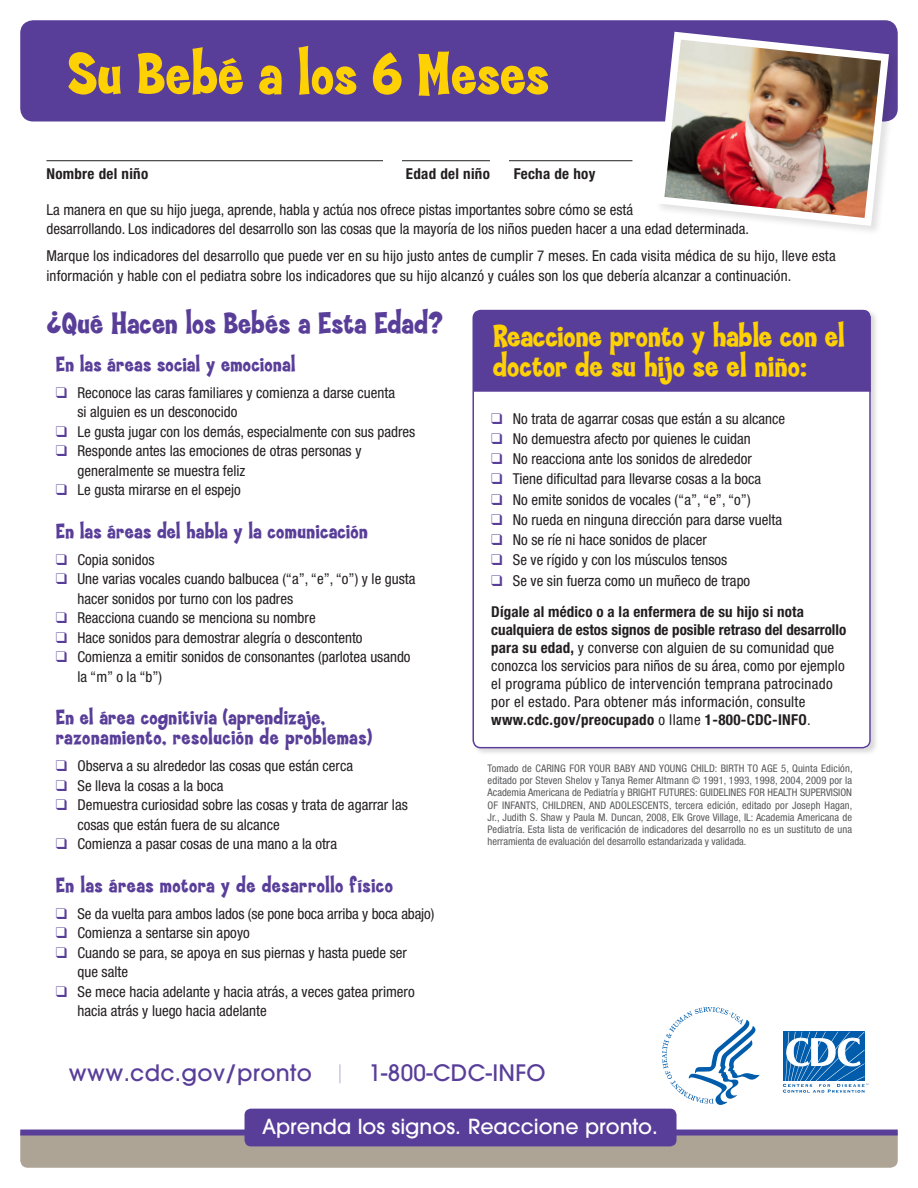
<style>
.page{position:relative;width:918px;height:1188px;background:#fff}
.page>*{position:absolute;margin:0;border:0;box-sizing:border-box;transform-origin:0 0}
.t1{font:800 61.5px "Coop";color:#fed105}
.t2{font:800 32.25px/30px "Coop";color:#fed105}
.t3{font:800 31.5px "Coop";color:#593e99}
.t4{font:500 22.5px "Avant Garde";letter-spacing:.015em;color:#593e99}
.t5{font:800 21.75px/20px "Coop";letter-spacing:.015em;color:#593e99}
.t6{font:500 20.7px "Avant Garde";color:#fff}
.t7{font:condensed 15px/19.5px "Helvetica Neue";color:#231f20}
.t8{font:condensed 15px/18px "Helvetica Neue";letter-spacing:.02em;color:#231f20}
.t9{font:700 condensed 15px/31.5px "Helvetica Neue";letter-spacing:.01em;color:#231f20}
.t10{font:condensed 10.5px/12.1px "Helvetica Neue";color:#57585a;text-align:justify}
.s1{color:#593e99}
.s2{font-weight:400}
.s3{font-weight:700}
.s4{font-weight:200;color:#9c8dc3}
</style>
<div class="page">
<div style="left:20px;top:20px;width:878px;height:102px;background:#593e99;border-radius:13px"></div>
<hr style="left:46px;top:160px;width:586px;height:1px;background:#231f20">
<div style="left:383px;top:155px;width:19px;height:13px;background:#fff"></div>
<div style="left:490px;top:155px;width:19px;height:12px;background:#fff"></div>
<div style="left:655px;top:30px;width:244px;height:206px;background:#231f20;opacity:.13"></div>
<svg style="left:656px;top:32px;width:233px;height:194px"></svg>
<img style="left:664px;top:40px;width:217px;height:178px">
<div style="left:472px;top:308px;width:406px;height:448px;background:#231f20;opacity:.17"></div>
<div style="left:473px;top:310px;width:398px;height:438px;background:#fff;border-radius:8px"></div>
<div style="left:473px;top:310px;width:398px;height:82px;background:#593e99"></div>
<div style="left:473px;top:310px;width:398px;height:438px;border:2px solid #593e99;border-radius:8px"></div>
<svg style="left:783px;top:1032px;width:85px;height:61px"></svg>
<svg style="left:662px;top:1007px;width:98px;height:98px"></svg>
<div style="left:20px;top:1136px;width:878px;height:32px;background:#ada496"></div>
<div style="left:20px;top:1130px;width:878px;height:6px;background:#593e99"></div>
<div style="left:245px;top:1109px;width:432px;height:37px;background:#593e99;border-radius:6px"></div>
<p class="t1" style="left:68px;top:41px;width:483px">Su Bebé a los 6 Meses</p>
<h5 class="t9" style="left:46px;top:158px;width:103px">Nombre del niño</h5>
<h5 class="t9" style="left:406px;top:158px;width:86px">Edad del niño</h5>
<h5 class="t9" style="left:514px;top:158px;width:83px">Fecha de hoy</h5>
<p class="t7" style="left:46px;top:200px;width:704px">La manera en que su hijo juega, aprende, habla y actúa nos ofrece pistas importantes sobre cómo se está<br>desarrollando. Los indicadores del desarrollo son las cosas que la mayoría de los niños pueden hacer a una edad determinada.</p>
<p class="t7" style="left:46px;top:246px;width:791px">Marque los indicadores del desarrollo que puede ver en su hijo justo antes de cumplir 7 meses. En cada visita médica de su hijo, lleve esta información y hable con el pediatra sobre los indicadores que su hijo alcanzó y cuáles son los que debería alcanzar a continuación.</p>
<h1 class="t3" style="left:47px;top:306px;width:398px">¿Qué Hacen los Bebés a Esta Edad?</h1>
<h3 class="t5" style="left:56px;top:355px;width:241px">En las áreas social y emocional</h3>
<p class="t7" style="left:56px;top:383px;width:341px"><span class="s1">❑</span> Reconoce las caras familiares y comienza a darse cuenta</p>
<p class="t7" style="left:78px;top:402px;width:161px">si alguien es un desconocido</p>
<p class="t7" style="left:56px;top:422px;width:361px"><span class="s1">❑</span> Le gusta jugar con los demás, especialmente con sus padres</p>
<p class="t7" style="left:56px;top:441px;width:307px"><span class="s1">❑</span> Responde antes las emociones de otras personas y</p>
<p class="t7" style="left:78px;top:461px;width:169px">generalmente se muestra feliz</p>
<p class="t7" style="left:56px;top:480px;width:187px"><span class="s1">❑</span> Le gusta mirarse en el espejo</p>
<h3 class="t5" style="left:56px;top:522px;width:314px">En las áreas del habla y la comunicación</h3>
<p class="t7" style="left:56px;top:550px;width:100px"><span class="s1">❑</span> Copia sonidos</p>
<p class="t7" style="left:56px;top:569px;width:361px"><span class="s1">❑</span> Une varias vocales cuando balbucea (“a”, “e”, “o”) y le gusta</p>
<p class="t7" style="left:78px;top:589px;width:217px">hacer sonidos por turno con los padres</p>
<p class="t7" style="left:56px;top:608px;width:261px"><span class="s1">❑</span> Reacciona cuando se menciona su nombre</p>
<p class="t7" style="left:56px;top:628px;width:308px"><span class="s1">❑</span> Hace sonidos para demostrar alegría o descontento</p>
<p class="t7" style="left:56px;top:647px;width:356px"><span class="s1">❑</span> Comienza a emitir sonidos de consonantes (parlotea usando</p>
<p class="t7" style="left:78px;top:667px;width:86px">la “m” o la “b”)</p>
<h3 class="t5" style="left:56px;top:708px;width:319px">En el área cognitivia (aprendizaje, razonamiento, resolución de problemas)</h3>
<p class="t7" style="left:56px;top:756px;width:299px"><span class="s1">❑</span> Observa a su alrededor las cosas que están cerca</p>
<p class="t7" style="left:56px;top:776px;width:169px"><span class="s1">❑</span> Se lleva la cosas a la boca</p>
<p class="t7" style="left:56px;top:795px;width:353px"><span class="s1">❑</span> Demuestra curiosidad sobre las cosas y trata de agarrar las</p>
<p class="t7" style="left:78px;top:815px;width:204px">cosas que están fuera de su alcance</p>
<p class="t7" style="left:56px;top:834px;width:283px"><span class="s1">❑</span> Comienza a pasar cosas de una mano a la otra</p>
<h3 class="t5" style="left:56px;top:876px;width:339px">En las áreas motora y de desarrollo físico</h3>
<p class="t7" style="left:56px;top:904px;width:380px"><span class="s1">❑</span> Se da vuelta para ambos lados (se pone boca arriba y boca abajo)</p>
<p class="t7" style="left:56px;top:923px;width:195px"><span class="s1">❑</span> Comienza a sentarse sin apoyo</p>
<p class="t7" style="left:56px;top:943px;width:353px"><span class="s1">❑</span> Cuando se para, se apoya en sus piernas y hasta puede ser</p>
<p class="t7" style="left:78px;top:962px;width:52px">que salte</p>
<p class="t7" style="left:78px;top:982px;width:339px;text-indent:-22px"><span class="s1">❑</span> Se mece hacia adelante y hacia atrás, a veces gatea primero hacia atrás y luego hacia adelante</p>
<p class="t2" style="left:493px;top:322px;width:354px">Reaccione pronto y hable con el doctor de su hijo se el niño:</p>
<p class="t7" style="left:491px;top:409px;width:295px"><span class="s1">❑</span> No trata de agarrar cosas que están a su alcance</p>
<p class="t7" style="left:491px;top:429px;width:261px"><span class="s1">❑</span> No demuestra afecto por quienes le cuidan</p>
<p class="t7" style="left:491px;top:449px;width:262px"><span class="s1">❑</span> No reacciona ante los sonidos de alrededor</p>
<p class="t7" style="left:491px;top:469px;width:272px"><span class="s1">❑</span> Tiene dificultad para llevarse cosas a la boca</p>
<p class="t7" style="left:491px;top:490px;width:261px"><span class="s1">❑</span> No emite sonidos de vocales (“a”, “e”, “o”)</p>
<p class="t7" style="left:491px;top:510px;width:292px"><span class="s1">❑</span> No rueda en ninguna dirección para darse vuelta</p>
<p class="t7" style="left:491px;top:530px;width:217px"><span class="s1">❑</span> No se ríe ni hace sonidos de placer</p>
<p class="t7" style="left:491px;top:550px;width:238px"><span class="s1">❑</span> Se ve rígido y con los músculos tensos</p>
<p class="t9" style="left:491px;top:564px;width:314px"><span class="s1">❑</span> <span class="s2">Se ve sin fuerza como un muñeco de trapo<br></span>Dígale al médico o a la enfermera de su hijo si nota</p>
<p class="t8" style="left:491px;top:621px;width:357px"><span class="s3">cualquiera de estos signos de posible retraso del desarrollo para su edad,</span> y converse con alguien de su comunidad que conozca los servicios para niños de su área, como por ejemplo el programa público de intervención temprana patrocinado por el estado. Para obtener más información, consulte <span class="s3">www.cdc.gov/preocupado</span> o llame <span class="s3">1-800-CDC-INFO</span>.</p>
<p class="t10" style="left:488px;top:762px;width:366px">Tomado de CARING FOR YOUR BABY AND YOUNG CHILD: BIRTH TO AGE 5, Quinta Edición, editado por Steven Shelov y Tanya Remer Altmann © 1991, 1993, 1998, 2004, 2009 por la Academia Americana de Pediatría y BRIGHT FUTURES: GUIDELINES FOR HEALTH SUPERVISION OF INFANTS, CHILDREN, AND ADOLESCENTS, tercera edición, editado por Joseph Hagan, Jr., Judith S. Shaw y Paula M. Duncan, 2008, Elk Grove Village, IL: Academia Americana de Pediatría. Esta lista de verificación de indicadores del desarrollo no es un sustituto de una herramienta de evaluación del desarrollo estandarizada y validada.</p>
<p class="t4" style="left:69px;top:1059px;width:478px">www.cdc.gov/pronto <span class="s4">|</span> 1-800-CDC-INFO</p>
<p class="t6" style="left:262px;top:1114px;width:397px">Aprenda los signos. Reaccione pronto.</p>
</div>
